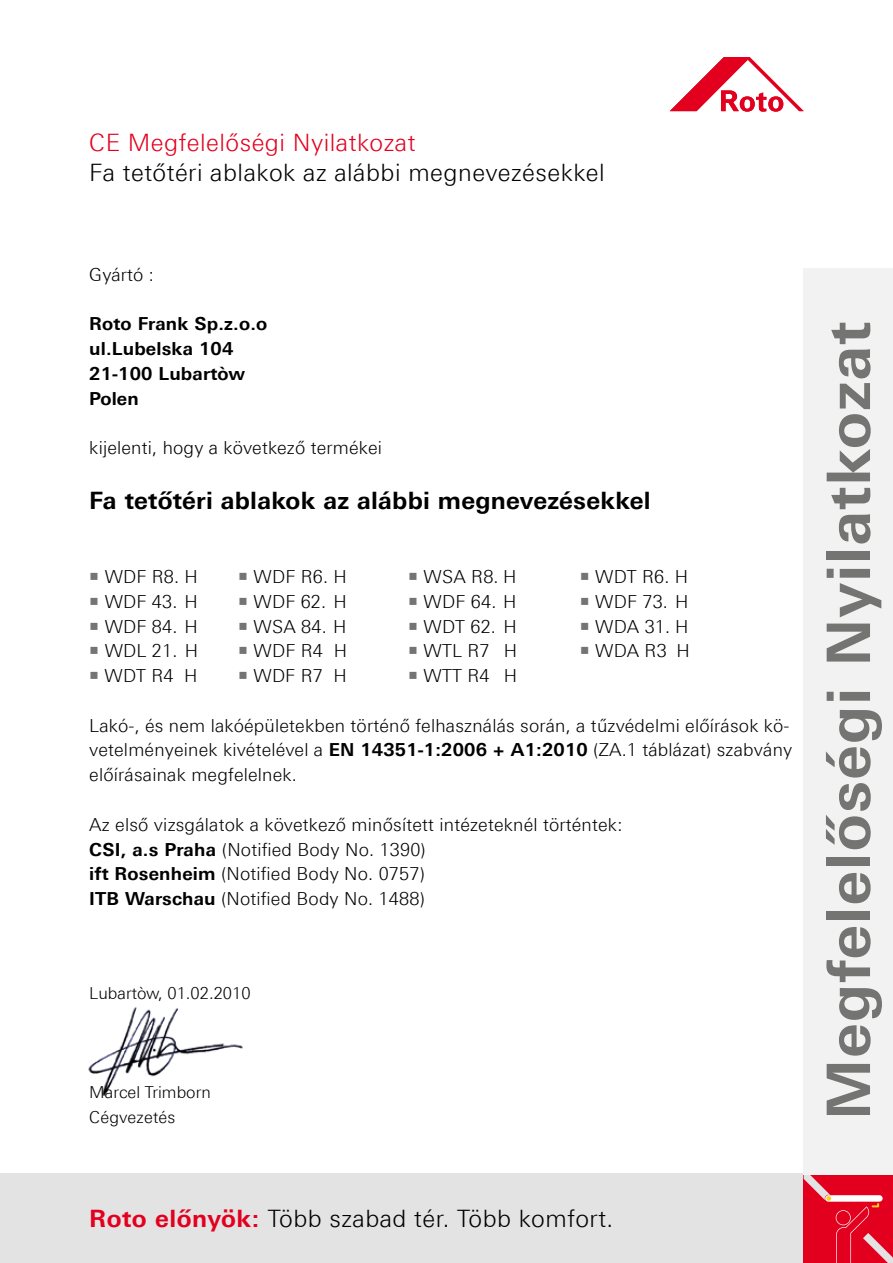
<style>
.page{position:relative;width:893px;height:1263px;background:#fff}
.page>*{position:absolute;margin:0;border:0;box-sizing:border-box;transform-origin:0 0}
.t1{font:700 60px "LT Univers Basic";letter-spacing:.02em;color:#747473}
.t2{font:300 24px "LT Univers Basic";letter-spacing:.02em;color:#000}
.t3{font:700 24px "LT Univers Basic";letter-spacing:.01em;color:#000}
.t4{font:300 24px "LT Univers Basic";letter-spacing:.02em;color:#e3001f}
.t5{font:300 18px/24.8px "LT Univers Basic";letter-spacing:.01em;color:#000}
.t6{font:700 18px/24.8px "LT Univers Basic";letter-spacing:.01em;color:#000}
.t7{font:300 16.5px/24.8px "LT Univers Basic";color:#000}
.s1{color:#747473}
.s2{font-weight:700}
.s3{font-weight:700;color:#e3001f}
</style>
<div class="page">
<img style="left:88px;top:1007px;width:155px;height:89px">
<svg style="left:670px;top:57px;width:134px;height:55px"></svg>
<div style="left:0;top:1174px;width:804px;height:89px;background:#e3e3e3"></div>
<svg style="left:804px;top:1174px;width:89px;height:89px;background:#e4203a"></svg>
<div style="left:804px;top:268px;width:89px;height:906px;background:#f2f2f2"></div>
<h2 class="t4" style="left:89px;top:129px;width:328px">CE Megfelelőségi Nyilatkozat</h2>
<h2 class="t2" style="left:89px;top:159px;width:517px">Fa tetőtéri ablakok az alábbi megnevezésekkel</h2>
<p class="t5" style="left:89px;top:262px;width:66px">Gyártó :</p>
<p class="t6" style="left:89px;top:311px;width:180px">Roto Frank Sp.z.o.o ul.Lubelska 104<br>21-100 Lubartòw<br>Polen</p>
<p class="t5" style="left:89px;top:435px;width:294px">kijelenti, hogy a következő termékei</p>
<h2 class="t3" style="left:89px;top:486px;width:563px">Fa tetőtéri ablakok az alábbi megnevezésekkel</h2>
<p class="t5" style="left:89px;top:564px;width:110px"><span class="s1">○</span> WDF R8. H</p>
<p class="t5" style="left:238px;top:564px;width:110px"><span class="s1">○</span> WDF R6. H</p>
<p class="t5" style="left:408px;top:564px;width:110px"><span class="s1">○</span> WSA R8. H</p>
<p class="t5" style="left:580px;top:564px;width:110px"><span class="s1">○</span> WDT R6. H</p>
<p class="t5" style="left:89px;top:589px;width:110px"><span class="s1">○</span> WDF 43. H</p>
<p class="t5" style="left:238px;top:589px;width:110px"><span class="s1">○</span> WDF 62. H</p>
<p class="t5" style="left:408px;top:589px;width:110px"><span class="s1">○</span> WDF 64. H</p>
<p class="t5" style="left:580px;top:589px;width:110px"><span class="s1">○</span> WDF 73. H</p>
<p class="t5" style="left:89px;top:614px;width:110px"><span class="s1">○</span> WDF 84. H</p>
<p class="t5" style="left:238px;top:614px;width:110px"><span class="s1">○</span> WSA 84. H</p>
<p class="t5" style="left:408px;top:614px;width:110px"><span class="s1">○</span> WDT 62. H</p>
<p class="t5" style="left:580px;top:614px;width:110px"><span class="s1">○</span> WDA 31. H</p>
<p class="t5" style="left:89px;top:638px;width:110px"><span class="s1">○</span> WDL 21. H</p>
<p class="t5" style="left:238px;top:638px;width:111px"><span class="s1">○</span> WDF R4 H</p>
<p class="t5" style="left:408px;top:638px;width:110px"><span class="s1">○</span> WTL R7 H</p>
<p class="t5" style="left:580px;top:638px;width:112px"><span class="s1">○</span> WDA R3 H</p>
<p class="t5" style="left:89px;top:663px;width:110px"><span class="s1">○</span> WDT R4 H</p>
<p class="t5" style="left:238px;top:663px;width:110px"><span class="s1">○</span> WDF R7 H</p>
<p class="t5" style="left:408px;top:663px;width:111px"><span class="s1">○</span> WTT R4 H</p>
<p class="t5" style="left:89px;top:713px;width:704px">Lakó-, és nem lakóépületekben történő felhasználás során, a tűzvédelmi előírások kö&shy;vetelményeinek kivételével a <span class="s2">EN 14351-1:2006 + A1:2010</span> (ZA.1 táblázat) szabvány előírásainak megfelelnek.</p>
<p class="t5" style="left:89px;top:812px;width:535px">Az első vizsgálatok a következő minősített intézeteknél történtek:<br><span class="s2">CSI, a.s Praha</span> (Notified Body No. 1390)<br><span class="s2">ift Rosenheim</span> (Notified Body No. 0757)<br><span class="s2">ITB Warschau</span> (Notified Body No. 1488)</p>
<p class="t7" style="left:89px;top:981px;width:163px">Lubartòw, 01.02.2010</p>
<p class="t7" style="left:89px;top:1080px;width:123px">Marcel Trimborn<br>Cégvezetés</p>
<h2 class="t2" style="left:89px;top:1204px;width:525px"><span class="s3">Roto előnyök:</span> Több szabad tér. Több komfort.</h2>
<h1 class="t1" style="left:813px;top:1120px;width:800px;rotate:-90deg">Megfelelőségi Nyilatkozat</h1>
</div>
